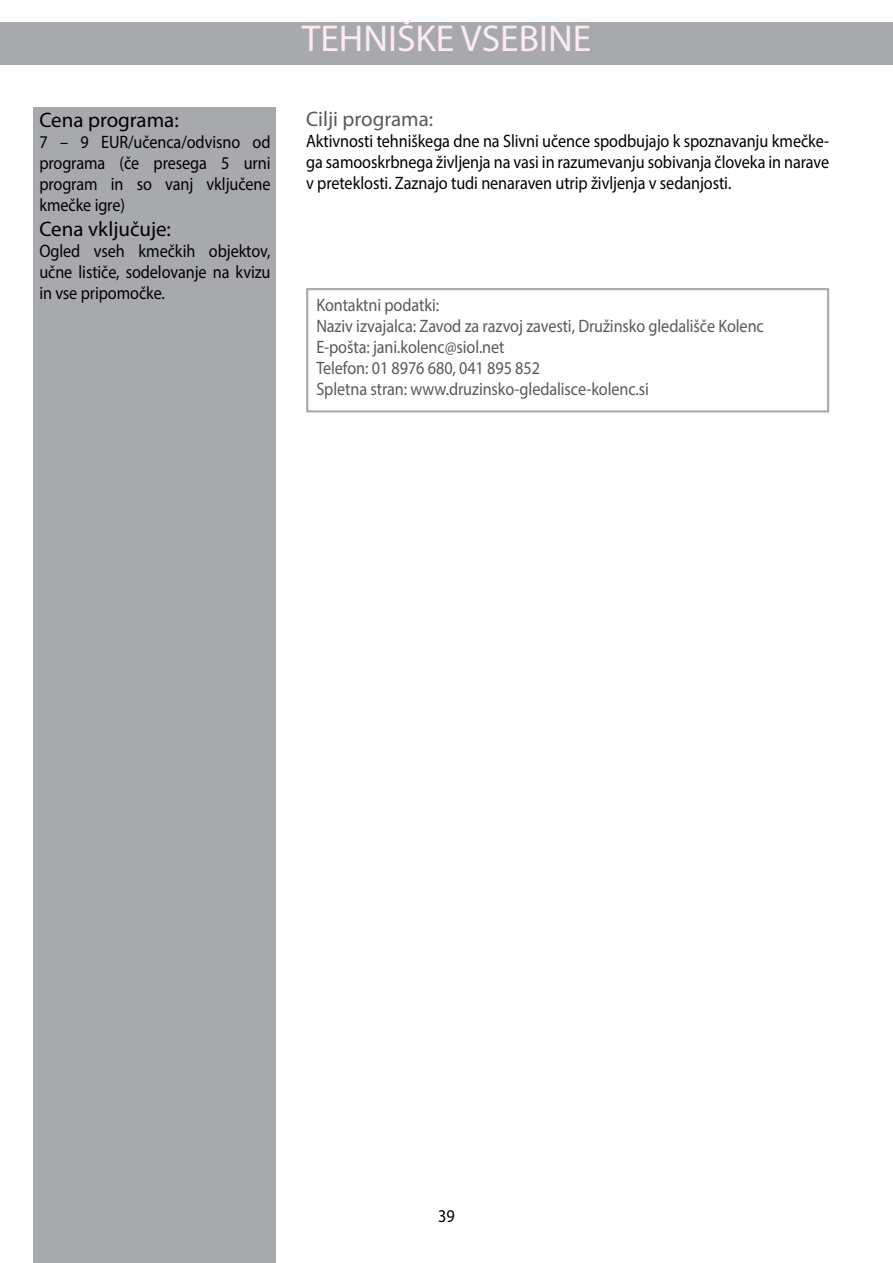
<style>
.page{position:relative;width:893px;height:1263px;background:#fff}
.page>*{position:absolute;margin:0;border:0;box-sizing:border-box;transform-origin:0 0}
.t1{font:37.5px "Myriad Pro";color:#fdebf3}
.t2{font:21px "Myriad Pro";color:#000}
.t3{font:21px "Myriad Pro";color:#58595b}
.t4{font:18px/21px "Myriad Pro";letter-spacing:-.005em;color:#000;text-align:justify;scale:.9 1}
.t5{font:18px/21px "Myriad Pro";letter-spacing:-.005em;color:#58595b;scale:.9 1}
</style>
<div class="page">
<div style="left:0;top:23px;width:893px;height:42px;background:#a7a9ac"></div>
<div style="left:34px;top:108px;width:242px;height:1155px;background:#a7a9ac"></div>
<div style="left:306px;top:288px;width:523px;height:124px;border:2px solid #a7a9ac"></div>
<p class="t2" style="left:39px;top:107px;width:141px">Cena programa:</p>
<p class="t4" style="left:39px;top:131px;width:258px">7 – 9 EUR/učenca/odvisno od programa (če presega 5 urni program in so vanj vključene kmečke igre)</p>
<p class="t2" style="left:39px;top:216px;width:133px">Cena vključuje:</p>
<p class="t4" style="left:39px;top:241px;width:258px">Ogled vseh kmečkih objektov, učne lističe, sodelovanje na kvizu in vse pripomočke.</p>
<h1 class="t1" style="left:302px;top:15px;width:291px">TEHNIŠKE VSEBINE</h1>
<p class="t3" style="left:306px;top:106px;width:129px">Cilji programa:</p>
<p class="t4" style="left:306px;top:130px;width:583px">Aktivnosti tehniškega dne na Slivni učence spodbujajo k spoznavanju kmečke&shy;ga samooskrbnega življenja na vasi in razumevanju sobivanja človeka in narave v preteklosti. Zaznajo tudi nenaraven utrip življenja v sedanjosti.</p>
<p class="t5" style="left:316px;top:294px;width:499px">Kontaktni podatki:<br>Naziv izvajalca: Zavod za razvoj zavesti, Družinsko gledališče Kolenc E-pošta: jani.kolenc@siol.net<br>Telefon: 01 8976 680, 041 895 852<br>Spletna stran: www.druzinsko-gledalisce-kolenc.si</p>
<p class="t4" style="left:438px;top:1205px;width:20px">39</p>
</div>
